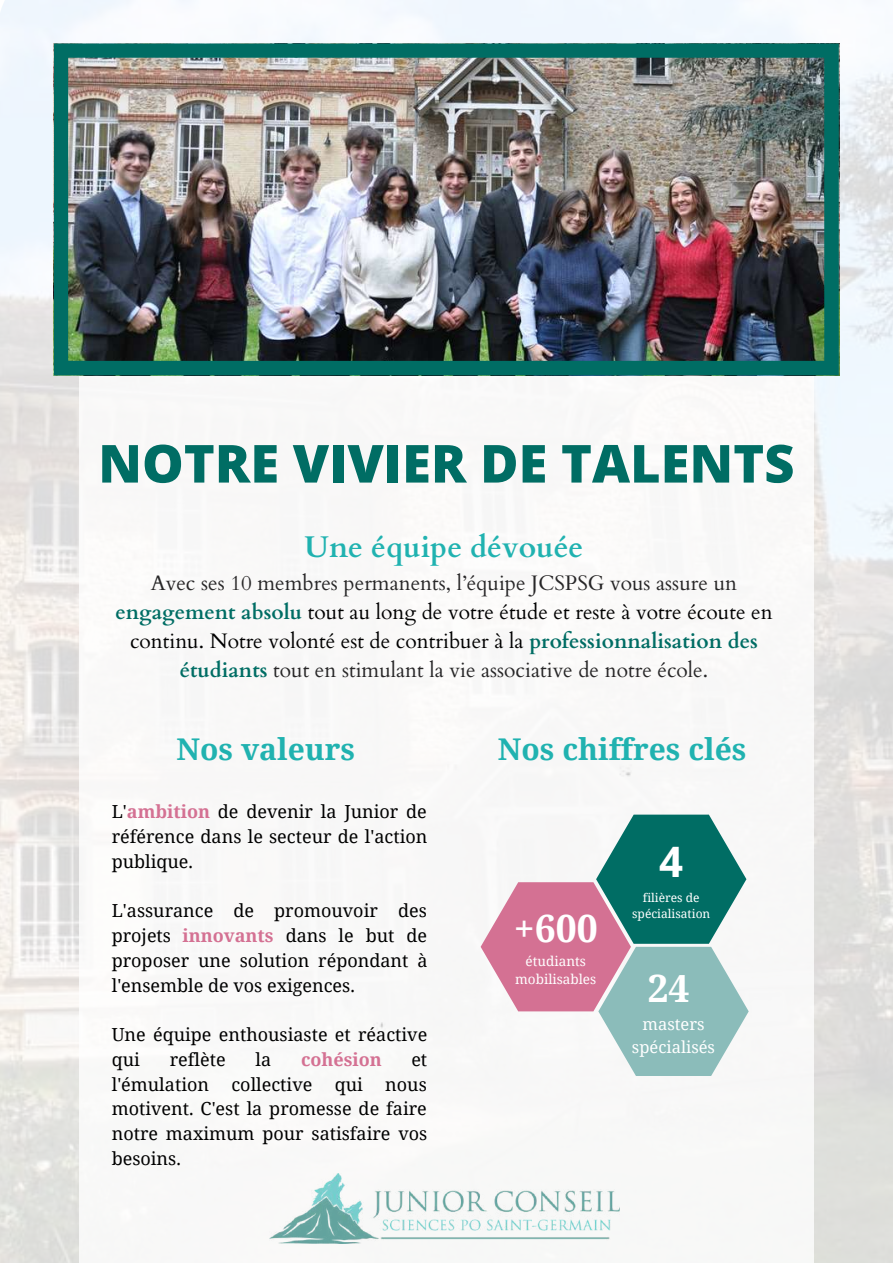
<style>
.page{position:relative;width:893px;height:1264px;background:#fff}
.page>*{position:absolute;margin:0;border:0;box-sizing:border-box;transform-origin:0 0}
.t1{font:800 52.5px "Open Sans";color:#006d64}
.t2{font:700 42px "Open Sans";color:#fff}
.t3{font:700 37.5px "Noto Serif";color:#fff}
.t4{font:700 30px "Noto Serif";color:#20b2b0}
.t5{font:700 30px "Cardo";color:#20b2b0}
.t6{font:21px/29.2px "Cardo";color:#272627;text-align:center}
.t7{font:18px/24.8px "Noto Serif";color:#000;text-align:justify}
.t8{font:700 18px "Noto Serif";color:#d47193}
.t9{font:16.5px/22.5px "Noto Serif";color:#fff;text-align:center}
.t10{font:13.5px/18px "Noto Serif";color:#fff;text-align:center}
.t11{font:12px/15.8px "Noto Serif";color:#fff;text-align:center}
.s1{font-weight:700;color:#006d64}
.s2{color:#000}
.s3{font-weight:700;color:#d47193}
</style>
<div class="page">
<img style="left:0;top:0;width:892px;height:1262px">
<img style="left:79px;top:375px;width:734px;height:887px">
<img style="left:270px;top:1173px;width:349px;height:70px">
<svg style="left:480px;top:814px;width:268px;height:261px"></svg>
<img style="left:54px;top:44px;width:784px;height:331px">
<h1 class="t1" style="left:98px;top:426px;width:697px">NOTRE VIVIER DE TALENTS</h1>
<h3 class="t5" style="left:304px;top:527px;width:280px">Une équipe dévouée</h3>
<p class="t6" style="left:115px;top:568px;width:658px">Avec ses 10 membres permanents, l’équipe JCSPSG vous assure un <span class="s1">engagement absolu</span> <span class="s2">tout au long de votre étude et reste à votre écoute en continu. Notre volonté est de contribuer à la</span> <span class="s1">professionnalisation des étudiants</span> tout en stimulant la vie associative de notre école.</p>
<h3 class="t4" style="left:177px;top:727px;width:180px">Nos valeurs</h3>
<p class="t7" style="left:112px;top:799px;width:317px">L'<span class="s3">ambition</span> de devenir la Junior de référence dans le secteur de l'action publique.</p>
<p class="t7" style="left:112px;top:898px;width:317px">L'assurance de promouvoir des projets <span class="s3">innovants</span> dans le but de proposer une solution répondant à l'ensemble de vos exigences.</p>
<p class="t7" style="left:112px;top:1021px;width:317px">Une équipe enthousiaste et réactive qui</p>
<p class="t7" style="left:170px;top:1046px;width:57px">reflète</p>
<p class="t7" style="left:255px;top:1046px;width:17px">la</p>
<p class="t8" style="left:301px;top:1046px;width:82px">cohésion</p>
<p class="t7" style="left:112px;top:1046px;width:317px;text-indent:299px">et l'émulation collective qui nous motivent. C'est la promesse de faire notre maximum pour satisfaire vos besoins.</p>
<h3 class="t4" style="left:498px;top:727px;width:250px">Nos chiffres clés</h3>
<h3 class="t3" style="left:514px;top:901px;width:85px">+600</h3>
<p class="t10" style="left:515px;top:952px;width:82px">étudiants mobilisables</p>
<h2 class="t2" style="left:659px;top:832px;width:25px">4</h2>
<p class="t11" style="left:632px;top:889px;width:80px">filières de spécialisation</p>
<h3 class="t3" style="left:647px;top:961px;width:43px">24</h3>
<p class="t9" style="left:632px;top:1012px;width:85px">masters spécialisés</p>
</div>
